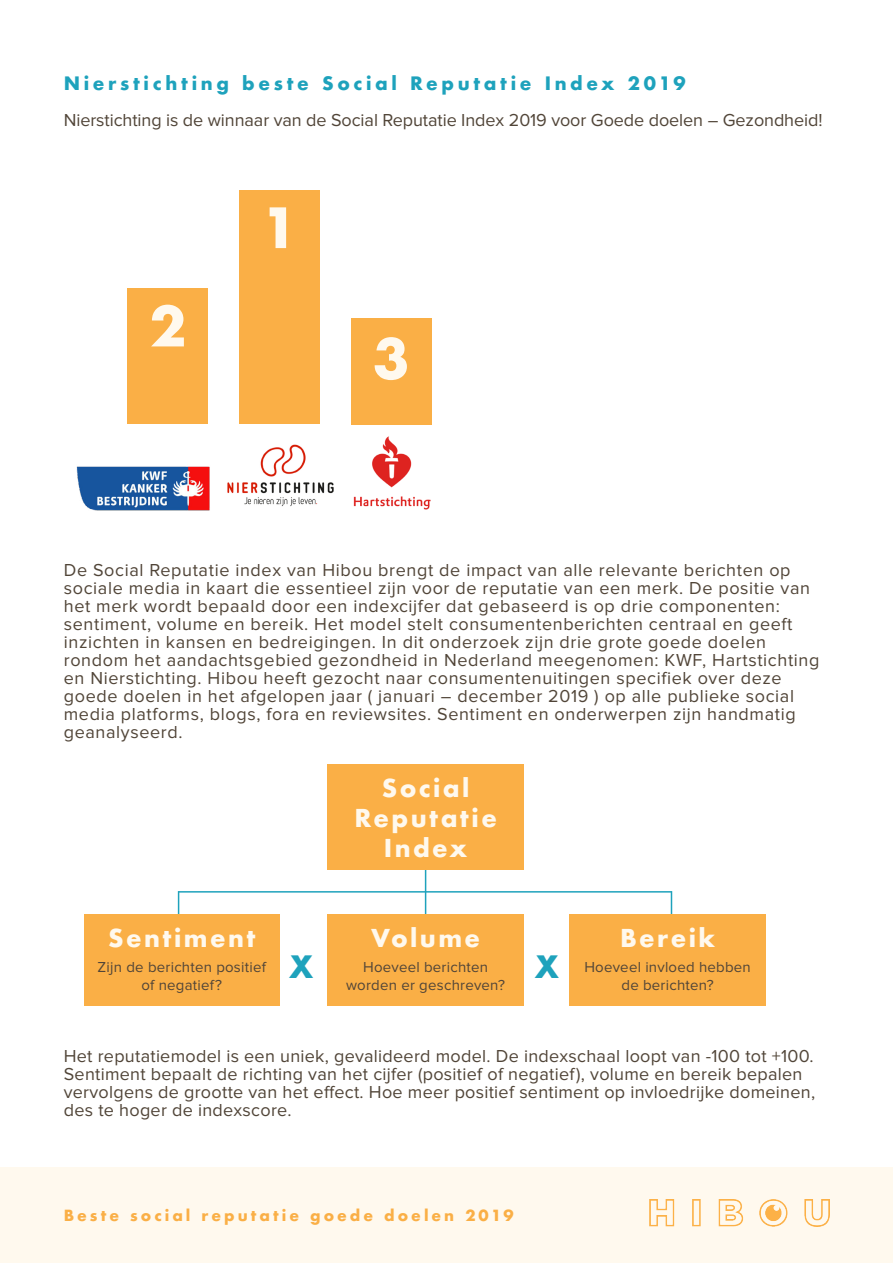
<style>
.page{position:relative;width:893px;height:1263px;background:#fff}
.page>*{position:absolute;margin:0;border:0;box-sizing:border-box;transform-origin:0 0}
.t1{font:700 54px "Futura";color:#fff9ee}
.t2{font:700 30px "Futura";color:#1ea2bc}
.t3{font:700 24px/30px "Futura";letter-spacing:.1em;color:#fff9ee;text-align:center}
.t4{font:18px/18px "Proxima Nova";letter-spacing:.035em;color:#514538}
.t5{font:18px/18px "Proxima Nova";letter-spacing:.015em;color:#514538}
.t6{font:18px "Proxima Nova";letter-spacing:-.005em;color:#514538}
.t7{font:700 18px "Futura";letter-spacing:.2em;color:#1ea2bc}
.t8{font:15px/18px "Proxima Nova";letter-spacing:.015em;color:#514538;text-align:center}
.t9{font:700 15px "Futura";letter-spacing:.2em;color:#faaf46}
</style>
<div class="page">
<div style="left:0;top:1167px;width:893px;height:96px;background:#fff9ee"></div>
<div style="left:351px;top:318px;width:81px;height:106px;background:#faaf46"></div>
<div style="left:128px;top:289px;width:80px;height:135px;background:#faaf46"></div>
<div style="left:239px;top:190px;width:81px;height:234px;background:#faaf46"></div>
<img style="left:76px;top:466px;width:134px;height:45px">
<img style="left:227px;top:444px;width:107px;height:63px">
<img style="left:353px;top:436px;width:78px;height:74px">
<hr style="left:671px;top:891px;width:1px;height:62px;background:#1ea2bc">
<hr style="left:178px;top:891px;width:1px;height:65px;background:#1ea2bc">
<hr style="left:425px;top:826px;width:1px;height:134px;background:#1ea2bc">
<div style="left:327px;top:765px;width:197px;height:105px;background:#faaf46"></div>
<div style="left:84px;top:915px;width:196px;height:91px;background:#faaf46"></div>
<div style="left:327px;top:915px;width:197px;height:91px;background:#faaf46"></div>
<div style="left:569px;top:915px;width:197px;height:91px;background:#faaf46"></div>
<hr style="left:179px;top:891px;width:492px;height:1px;background:#1ea2bc">
<img style="left:649px;top:1199px;width:180px;height:28px">
<p class="t7" style="left:64px;top:70px;width:623px">Nierstichting beste Social Reputatie Index 2019</p>
<p class="t6" style="left:64px;top:110px;width:760px">Nierstichting is de winnaar van de Social Reputatie Index 2019 voor Goede doelen – Gezondheid!</p>
<h1 class="t1" style="left:150px;top:287px;width:38px">2</h1>
<h1 class="t1" style="left:261px;top:189px;width:38px">1</h1>
<h1 class="t1" style="left:373px;top:320px;width:38px">3</h1>
<p class="t4" style="left:64px;top:561px;width:757px">De Social Reputatie index van Hibou brengt de impact van alle relevante berichten op sociale media in kaart die essentieel zijn voor de reputatie van een merk. De positie van het merk wordt bepaald door een indexcijfer dat gebaseerd is op drie componenten: sentiment, volume en bereik. Het model stelt consumentenberichten centraal en geeft inzichten in kansen en bedreigingen. In dit onderzoek zijn drie grote goede doelen rondom het aandachtsgebied gezondheid in Nederland meegenomen: KWF, Hartstichting en Nierstichting. Hibou heeft gezocht naar consumentenuitingen specifiek over deze goede doelen in het afgelopen jaar ( januari – december 2019 ) op alle publieke social media platforms, blogs, fora en reviewsites. Sentiment en onderwerpen zijn handmatig geanalyseerd.</p>
<h3 class="t3" style="left:354px;top:773px;width:144px">Social<br>Reputatie<br>Index</h3>
<h3 class="t3" style="left:108px;top:923px;width:148px">Sentiment</h3>
<p class="t8" style="left:98px;top:958px;width:170px">Zijn de berichten positief of negatief?</p>
<h3 class="t3" style="left:371px;top:923px;width:111px">Volume</h3>
<p class="t8" style="left:346px;top:958px;width:161px">Hoeveel berichten worden er geschreven?</p>
<h2 class="t2" style="left:289px;top:945px;width:26px">X</h2>
<h2 class="t2" style="left:535px;top:945px;width:26px">X</h2>
<h3 class="t3" style="left:620px;top:923px;width:97px">Bereik</h3>
<p class="t8" style="left:584px;top:958px;width:168px">Hoeveel invloed hebben</p>
<p class="t8" style="left:621px;top:976px;width:94px">de berichten?</p>
<p class="t5" style="left:64px;top:1047px;width:753px">Het reputatiemodel is een uniek, gevalideerd model. De indexschaal loopt van -100 tot +100.<br>Sentiment bepaalt de richting van het cijfer (positief of negatief), volume en bereik bepalen vervolgens de grootte van het effect. Hoe meer positief sentiment op invloedrijke domeinen, des te hoger de indexscore.</p>
<p class="t9" style="left:64px;top:1204px;width:451px">Beste social reputatie goede doelen 2019</p>
</div>
